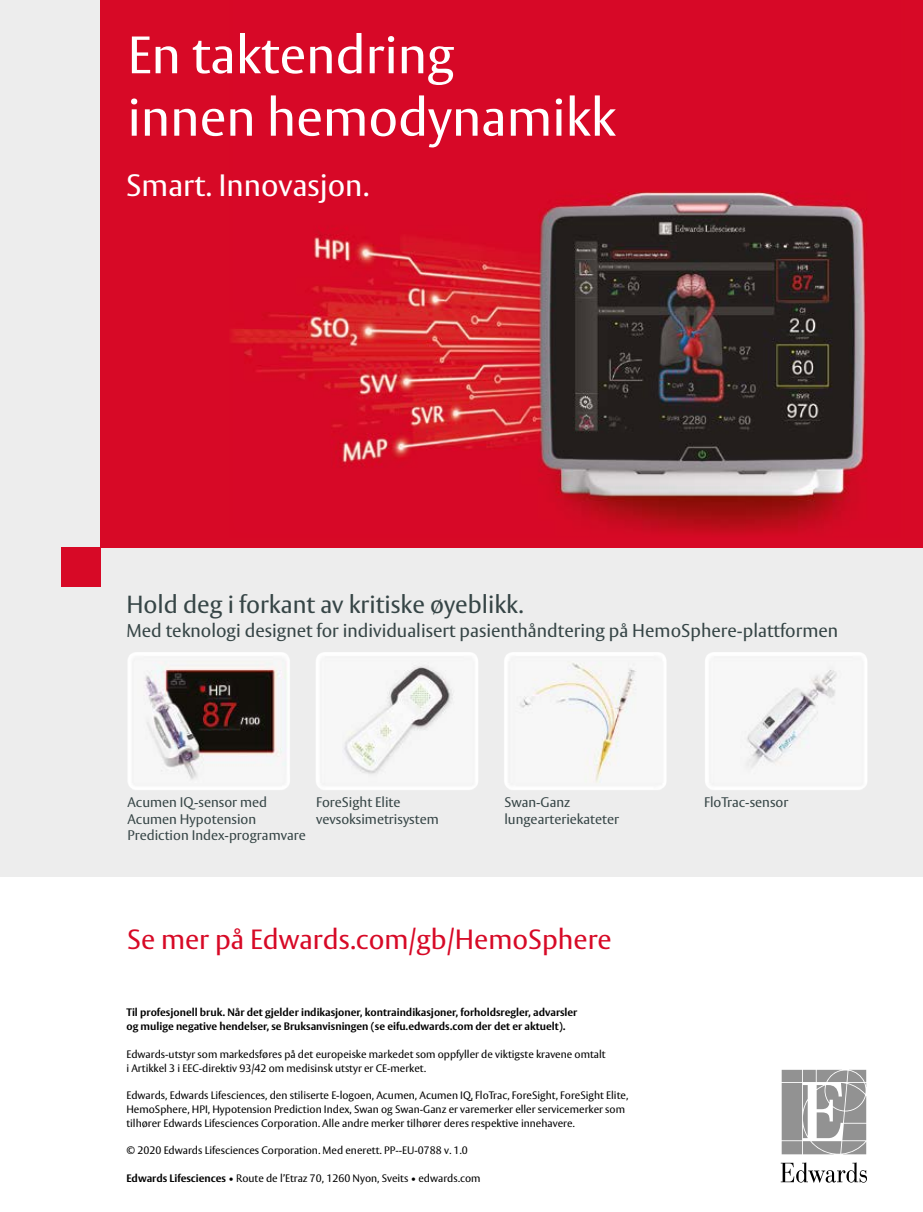
<style>
.page{position:relative;width:923px;height:1212px;background:#fff}
.page>*{position:absolute;margin:0;border:0;box-sizing:border-box;transform-origin:0 0}
.t1{font:52.05px/62.4px "Vesta Pro";color:#fff}
.t2{font:30.6px "Vesta Pro";color:#fff}
.t3{font:27.6px "Vesta Pro";color:#d70926}
.t4{font:24.45px "Vesta Pro";color:#364546}
.t5{font:18.3px "Vesta Pro";color:#364546}
.t6{font:13.8px/16.8px "Vesta Pro";color:#364546}
.t7{font:10.65px/13.8px "Vesta Pro";color:#000}
.t8{font:700 10.65px/13.8px "Vesta Pro";color:#000}
.s1{font-weight:700}
</style>
<div class="page">
<div style="left:0;top:0;width:923px;height:876px;background:#ededed"></div>
<div style="left:100px;top:0;width:823px;height:547px;background:#d70926"></div>
<img style="left:231px;top:192px;width:636px;height:342px">
<img style="left:128px;top:652px;width:739px;height:138px">
<svg style="left:781px;top:1070px;width:85px;height:84px;background:#a8a8a8"></svg>
<svg style="left:780px;top:1162px;width:87px;height:21px"></svg>
<div style="left:61px;top:547px;width:39px;height:40px;background:#d70926"></div>
<h1 class="t1" style="left:127px;top:23px;width:490px">En taktendring<br>innen hemodynamikk</h1>
<h2 class="t2" style="left:126px;top:167px;width:244px">Smart. Innovasjon.</h2>
<h3 class="t4" style="left:126px;top:589px;width:398px">Hold deg i forkant av kritiske øyeblikk.</h3>
<h3 class="t5" style="left:126px;top:620px;width:713px">Med teknologi designet for individualisert pasienthåndtering på HemoSphere-plattformen</h3>
<p class="t6" style="left:127px;top:793px;width:180px">Acumen IQ-sensor med<br>Acumen Hypotension<br>Prediction Index-programvare</p>
<p class="t6" style="left:316px;top:793px;width:124px">ForeSight Elite vevsoksimetrisystem</p>
<p class="t6" style="left:504px;top:793px;width:116px">Swan-Ganz lungearteriekateter</p>
<p class="t6" style="left:704px;top:793px;width:86px">FloTrac-sensor</p>
<h3 class="t3" style="left:127px;top:923px;width:486px">Se mer på Edwards.com/gb/HemoSphere</h3>
<p class="t8" style="left:126px;top:1005px;width:452px">Til profesjonell bruk. Når det gjelder indikasjoner, kontraindikasjoner, forholdsregler, advarsler og mulige negative hendelser, se Bruksanvisningen (se eifu.edwards.com der det er aktuelt).</p>
<p class="t7" style="left:126px;top:1047px;width:481px">Edwards-utstyr som markedsføres på det europeiske markedet som oppfyller de viktigste kravene omtalt i Artikkel 3 i EEC-direktiv 93/42 om medisinsk utstyr er CE-merket.</p>
<p class="t7" style="left:126px;top:1088px;width:503px">Edwards, Edwards Lifesciences, den stiliserte E-logoen, Acumen, Acumen IQ, FloTrac, ForeSight, ForeSight Elite,<br>HemoSphere, HPI, Hypotension Prediction Index, Swan og Swan-Ganz er varemerker eller servicemerker som tilhører Edwards Lifesciences Corporation. Alle andre merker tilhører deres respektive innehavere.</p>
<p class="t7" style="left:126px;top:1143px;width:343px">© 2020 Edwards Lifesciences Corporation. Med enerett. PP--EU-0788 v. 1.0</p>
<p class="t7" style="left:126px;top:1171px;width:356px"><span class="s1">Edwards Lifesciences</span> • Route de l’Etraz 70, 1260 Nyon, Sveits • edwards.com</p>
</div>
